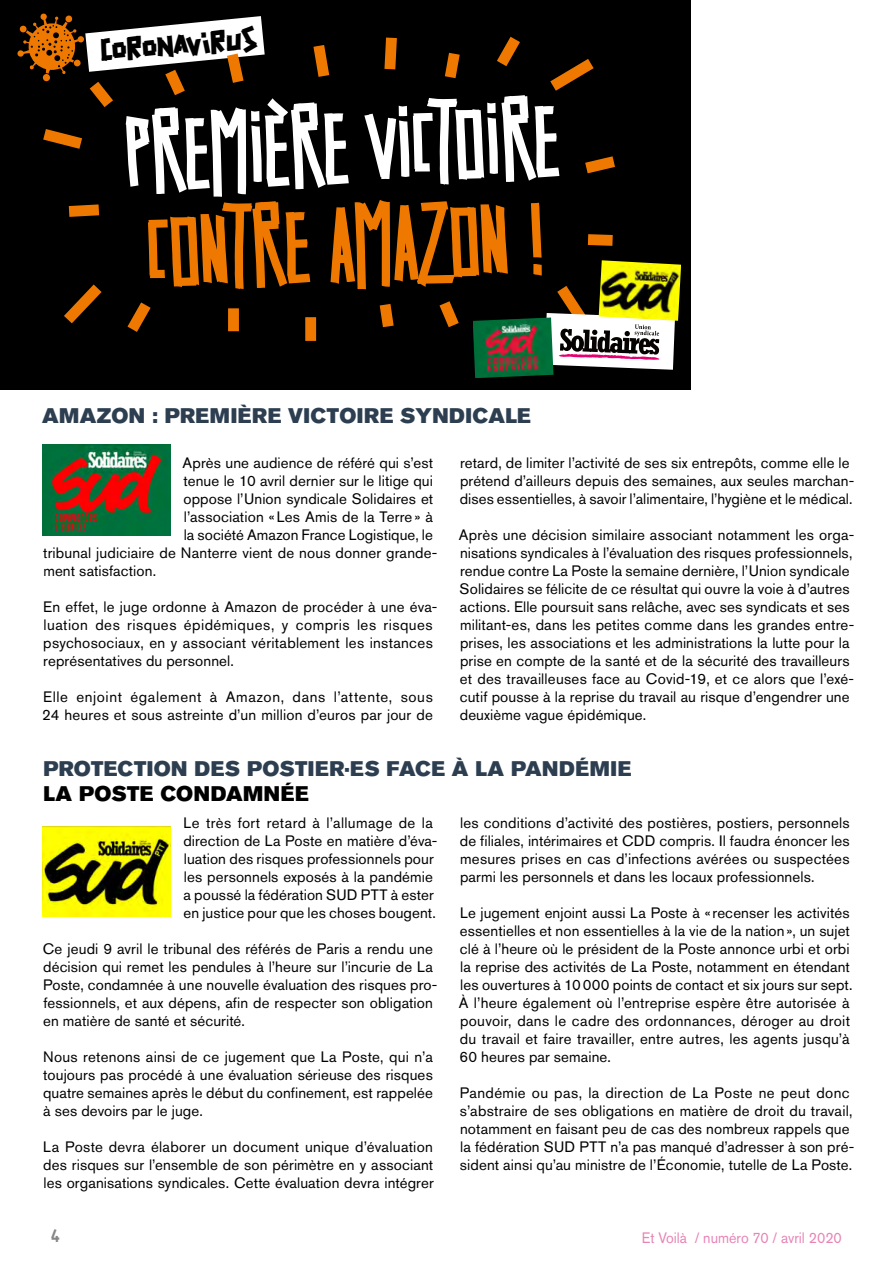
<style>
.page{position:relative;width:893px;height:1263px;background:#fff}
.page>*{position:absolute;margin:0;border:0;box-sizing:border-box;transform-origin:0 0}
.t1{font:84.6px "Solidaire Cortege";color:#fff}
.t2{font:84.6px "Solidaire Cortege";color:#ef7900}
.t3{font:26.7px "Solidaire Action";color:#000}
.t4{font:21px "Akzidenz Grotesk Std Super";letter-spacing:.025em;color:#2c3e50}
.t5{font:21px "Akzidenz Grotesk Std Super";letter-spacing:.025em;color:#000}
.t6{font:15px/18px "Akzidenz Grotesk Std";letter-spacing:.01em;color:#000}
.t7{font:15px "Akzidenz Grotesk Std";color:#e883b6;scale:.95 1}
.t8{font:15px "Scotchlidaires";color:#878787}
</style>
<div class="page">
<img style="left:43px;top:827px;width:127px;height:90px">
<img style="left:43px;top:445px;width:127px;height:90px">
<div style="left:0;top:0;width:691px;height:390px;background:#000"></div>
<svg style="left:313px;top:45px;width:17px;height:32px"></svg>
<svg style="left:68px;top:204px;width:32px;height:13px"></svg>
<div style="left:228px;top:308px;width:11px;height:23px;background:#ef7900"></div>
<div style="left:305px;top:317px;width:11px;height:24px;background:#ef7900"></div>
<svg style="left:379px;top:304px;width:15px;height:24px"></svg>
<svg style="left:439px;top:301px;width:20px;height:27px"></svg>
<svg style="left:587px;top:234px;width:26px;height:12px"></svg>
<svg style="left:585px;top:156px;width:30px;height:18px"></svg>
<svg style="left:550px;top:59px;width:44px;height:32px"></svg>
<svg style="left:445px;top:52px;width:15px;height:27px"></svg>
<svg style="left:17px;top:13px;width:248px;height:136px"></svg>
<svg style="left:384px;top:37px;width:13px;height:33px"></svg>
<svg style="left:497px;top:36px;width:23px;height:31px"></svg>
<svg style="left:64px;top:284px;width:87px;height:48px"></svg>
<svg style="left:546px;top:286px;width:129px;height:84px"></svg>
<img style="left:599px;top:260px;width:82px;height:61px">
<img style="left:473px;top:317px;width:80px;height:61px">
<h2 class="t3" style="left:98px;top:29px;width:160px;rotate:-4deg">CORONAVIRUS</h2>
<h1 class="t1" style="left:123px;top:101px;width:435px;rotate:-2deg">PREMIÈRE VICTOIRE</h1>
<h1 class="t2" style="left:144px;top:197px;width:400px;rotate:-2deg">CONTRE AMAZON !</h1>
<h3 class="t4" style="left:42px;top:404px;width:490px">AMAZON : PREMIÈRE VICTOIRE SYNDICALE</h3>
<p class="t6" style="left:183px;top:454px;width:252px">Après une audience de référé qui s’est</p>
<p class="t6" style="left:184px;top:472px;width:251px">tenue le 10 avril dernier sur le litige qui</p>
<p class="t6" style="left:183px;top:490px;width:251px">oppose l’Union syndicale Solidaires et</p>
<p class="t6" style="left:184px;top:508px;width:251px">l’association « Les Amis de la Terre » à</p>
<p class="t6" style="left:184px;top:526px;width:251px">la société Amazon France Logistique, le</p>
<p class="t6" style="left:43px;top:544px;width:396px">tribunal judiciaire de Nanterre vient de nous donner grande-</p>
<p class="t6" style="left:43px;top:562px;width:114px">ment satisfaction.</p>
<p class="t6" style="left:43px;top:598px;width:396px">En effet, le juge ordonne à Amazon de procéder à une éva&shy;luation des risques épidémiques, y compris les risques psychosociaux, en y associant véritablement les instances représentatives du personnel.</p>
<p class="t6" style="left:42px;top:688px;width:392px">Elle enjoint également à Amazon, dans l’attente, sous<br>24 heures et sous astreinte d’un million d’euros par jour de</p>
<p class="t6" style="left:460px;top:454px;width:396px">retard, de limiter l’activité de ses six entrepôts, comme elle le prétend d’ailleurs depuis des semaines, aux seules marchan&shy;dises essentielles, à savoir l’alimentaire, l’hygiène et le médical.</p>
<p class="t6" style="left:459px;top:526px;width:397px">Après une décision similaire associant notamment les orga&shy;nisations syndicales à l’évaluation des risques professionnels, rendue contre La Poste la semaine dernière, l’Union syndicale Solidaires se félicite de ce résultat qui ouvre la voie à d’autres actions. Elle poursuit sans relâche, avec ses syndicats et ses militant-es, dans les petites comme dans les grandes entre&shy;prises, les associations et les administrations la lutte pour la prise en compte de la santé et de la sécurité des travailleurs et des travailleuses face au Covid-19, et ce alors que l’exé&shy;cutif pousse à la reprise du travail au risque d’engendrer une deuxième vague épidémique.</p>
<h3 class="t4" style="left:43px;top:756px;width:589px">PROTECTION DES POSTIER·ES FACE À LA PANDÉMIE</h3>
<h3 class="t5" style="left:43px;top:781px;width:267px">LA POSTE CONDAMNÉE</h3>
<p class="t6" style="left:183px;top:814px;width:256px">Le très fort retard à l’allumage de la direction de La Poste en matière d’éva&shy;luation des risques professionnels pour les personnels exposés à la pandémie a poussé la fédération SUD PTT à ester en justice pour que les choses bougent.</p>
<p class="t6" style="left:43px;top:940px;width:396px">Ce jeudi 9 avril le tribunal des référés de Paris a rendu une décision qui remet les pendules à l’heure sur l’incurie de La Poste, condamnée à une nouvelle évaluation des risques pro&shy;fessionnels, et aux dépens, afin de respecter son obligation en matière de santé et sécurité.</p>
<p class="t6" style="left:43px;top:1048px;width:391px;text-align:justify">Nous retenons ainsi de ce jugement que La Poste, qui n’a toujours pas procédé à une évaluation sérieuse des risques quatre semaines après le début du confinement, est rappelée à ses devoirs par le juge.</p>
<p class="t6" style="left:43px;top:1138px;width:392px;text-align:justify">La Poste devra élaborer un document unique d’évaluation des risques sur l’ensemble de son périmètre en y associant les organisations syndicales. Cette évaluation devra intégrer</p>
<p class="t6" style="left:460px;top:814px;width:391px;text-align:justify">les conditions d’activité des postières, postiers, personnels de filiales, intérimaires et CDD compris. Il faudra énoncer les mesures prises en cas d’infections avérées ou suspectées parmi les personnels et dans les locaux professionnels.</p>
<p class="t6" style="left:459px;top:904px;width:395px">Le jugement enjoint aussi La Poste à «recenser les activités essentielles et non essentielles à la vie de la nation», un sujet clé à l’heure où le président de la Poste annonce urbi et orbi la reprise des activités de La Poste, notamment en étendant les ouvertures à 10000 points de contact et six jours sur sept.<br>À l’heure également où l’entreprise espère être autorisée à pouvoir, dans le cadre des ordonnances, déroger au droit du travail et faire travailler, entre autres, les agents jusqu’à 60 heures par semaine.</p>
<p class="t6" style="left:460px;top:1084px;width:396px">Pandémie ou pas, la direction de La Poste ne peut donc s’abstraire de ses obligations en matière de droit du travail, notamment en faisant peu de cas des nombreux rappels que la fédération SUD PTT n’a pas manqué d’adresser à son pré&shy;sident ainsi qu’au ministre de l’Économie, tutelle de La Poste.</p>
<p class="t8" style="left:51px;top:1226px;width:10px">4</p>
<p class="t7" style="left:642px;top:1228px;width:212px">Et Voilà / numéro 70 / avril 2020</p>
</div>
